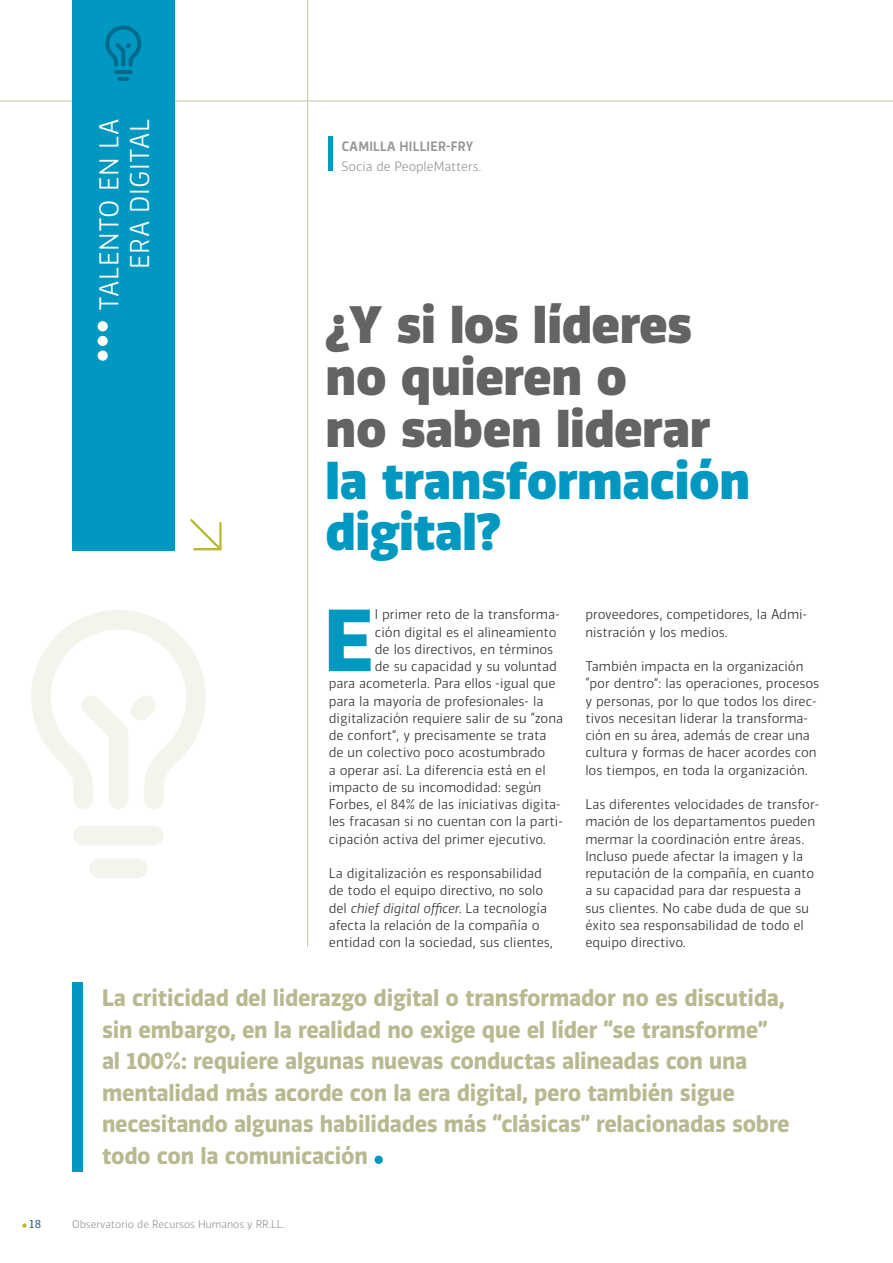
<style>
.page{position:relative;width:893px;height:1263px;background:#fff}
.page>*{position:absolute;margin:0;border:0;box-sizing:border-box;transform-origin:0 0}
.stl_base_capitular{font:700 82.8px "Vinkel";color:#0098c1}
.t1{font:900 49.5px/51.8px "Vinkel";letter-spacing:-.005em;color:#636366}
.t2{font:300 25.5px/30.6px "Vinkel";letter-spacing:.02em;color:#fff;text-align:right}
.t3{font:700 22.5px/31.5px "Vinkel";letter-spacing:-.01em;color:#b9b991}
.stl_base{font:300 13.2px/17.2px "Vinkel";color:#312f30}
.stl_base_capitular-2{font:300 13.2px "Vinkel";color:#312f30}
.t4{font:300 12.75px "Vinkel";color:#939598}
.t5{font:500 12.75px "Vinkel";letter-spacing:.02em;color:#939598}
.t6{font:11.25px "Vinkel";color:#366480}
.t7{font:300 10.5px "Vinkel";color:#939598}
.s1{color:#0098c1}
.s2{font-style:italic}
</style>
<div class="page">
<svg style="left:22px;top:1223px;width:5px;height:5px"></svg>
<hr style="left:0;top:100px;width:893px;height:2px;background:#cdcaaf">
<hr style="left:307px;top:0;width:1px;height:947px;background:#cdcaaf">
<div style="left:72px;top:982px;width:11px;height:189px;background:#0098c1"></div>
<div style="left:374px;top:1155px;width:9px;height:9px;background:#0098c1;border-radius:50%"></div>
<div style="left:73px;top:826px;width:91px;height:19px;background:#f4f3ec;border-radius:10px"></div>
<div style="left:90px;top:858px;width:57px;height:20px;background:#f4f3ec;border-radius:10px"></div>
<svg style="left:31px;top:610px;width:175px;height:199px"></svg>
<div style="left:72px;top:0;width:102px;height:550px;background:#0098c1"></div>
<hr style="left:114px;top:70px;width:19px;height:4px;background:#006a8c;border-radius:2px">
<hr style="left:117px;top:77px;width:12px;height:4px;background:#006a8c;border-radius:2px">
<svg style="left:105px;top:25px;width:36px;height:42px"></svg>
<div style="left:98px;top:321px;width:10px;height:10px;background:#fff;border-radius:50%"></div>
<div style="left:98px;top:336px;width:10px;height:10px;background:#fff;border-radius:50%"></div>
<div style="left:98px;top:350px;width:10px;height:11px;background:#fff;border-radius:50%"></div>
<svg style="left:190px;top:518px;width:32px;height:33px"></svg>
<hr style="left:329px;top:136px;width:4px;height:35px;background:#0098c1">
<p class="t2" style="left:94px;top:311px;width:193px;rotate:-90deg">TALENTO EN LA<br>ERA DIGITAL</p>
<p class="t5" style="left:342px;top:137px;width:133px">CAMILLA HILLIER-FRY</p>
<p class="t4" style="left:342px;top:158px;width:141px">Socia de PeopleMatters.</p>
<p class="t1" style="left:326px;top:300px;width:426px">¿Y si los líderes no quieren o<br>no saben liderar <span class="s1">la transformación digital?</span></p>
<p class="stl_base_capitular" style="left:324px;top:585px;width:52px">E</p>
<p class="stl_base_capitular-2" style="left:375px;top:606px;width:186px">l primer reto de la transforma-</p>
<p class="stl_base" style="left:585px;top:606px;width:223px">proveedores, competidores, la Admi&shy;nistración y los medios.</p>
<p class="stl_base" style="left:585px;top:658px;width:235px">También impacta en la organización “por dentro”: las operaciones, procesos y personas, por lo que todos los direc&shy;tivos necesitan liderar la transforma&shy;ción en su área, además de crear una cultura y formas de hacer acordes con los tiempos, en toda la organización.</p>
<p class="stl_base" style="left:585px;top:796px;width:235px">Las diferentes velocidades de transfor&shy;mación de los departamentos pueden mermar la coordinación entre áreas.<br>Incluso puede afectar la imagen y la reputación de la compañía, en cuanto a su capacidad para dar respuesta a sus clientes. No cabe duda de que su éxito sea responsabilidad de todo el equipo directivo.</p>
<p class="t3" style="left:102px;top:983px;width:689px">La criticidad del liderazgo digital o transformador no es discutida, sin embargo, en la realidad no exige que el líder “se transforme” al 100%: requiere algunas nuevas conductas alineadas con una mentalidad más acorde con la era digital, pero también sigue necesitando algunas habilidades más “clásicas” relacionadas sobre todo con la comunicación</p>
<p class="stl_base_capitular-2" style="left:375px;top:623px;width:183px">ción digital es el alineamiento</p>
<p class="stl_base_capitular-2" style="left:375px;top:640px;width:180px">de los directivos, en términos</p>
<p class="stl_base_capitular-2" style="left:375px;top:657px;width:183px">de su capacidad y su voluntad</p>
<p class="stl_base_capitular-2" style="left:329px;top:675px;width:228px">para acometerla. Para ellos -igual que</p>
<p class="stl_base_capitular-2" style="left:329px;top:692px;width:216px">para la mayoría de profesionales- la</p>
<p class="stl_base_capitular-2" style="left:329px;top:709px;width:236px">digitalización requiere salir de su “zona</p>
<p class="stl_base_capitular-2" style="left:329px;top:726px;width:219px">de confort”, y precisamente se trata</p>
<p class="stl_base_capitular-2" style="left:329px;top:744px;width:218px">de un colectivo poco acostumbrado</p>
<p class="stl_base_capitular-2" style="left:329px;top:761px;width:218px">a operar así. La diferencia está en el</p>
<p class="stl_base_capitular-2" style="left:329px;top:778px;width:214px">impacto de su incomodidad: según</p>
<p class="stl_base_capitular-2" style="left:329px;top:795px;width:233px">Forbes, el 84% de las iniciativas digita-</p>
<p class="stl_base_capitular-2" style="left:329px;top:813px;width:235px">les fracasan si no cuentan con la parti-</p>
<p class="stl_base_capitular-2" style="left:329px;top:830px;width:219px">cipación activa del primer ejecutivo.</p>
<p class="stl_base" style="left:329px;top:865px;width:226px">La digitalización es responsabilidad de todo el equipo directivo, no solo del <span class="s2">chief digital officer.</span> La tecnología afecta la relación de la compañía o entidad con la sociedad, sus clientes,</p>
<p class="t6" style="left:29px;top:1216px;width:13px">18</p>
<p class="t7" style="left:72px;top:1217px;width:214px">Observatorio de Recursos Humanos y RR.LL.</p>
</div>
